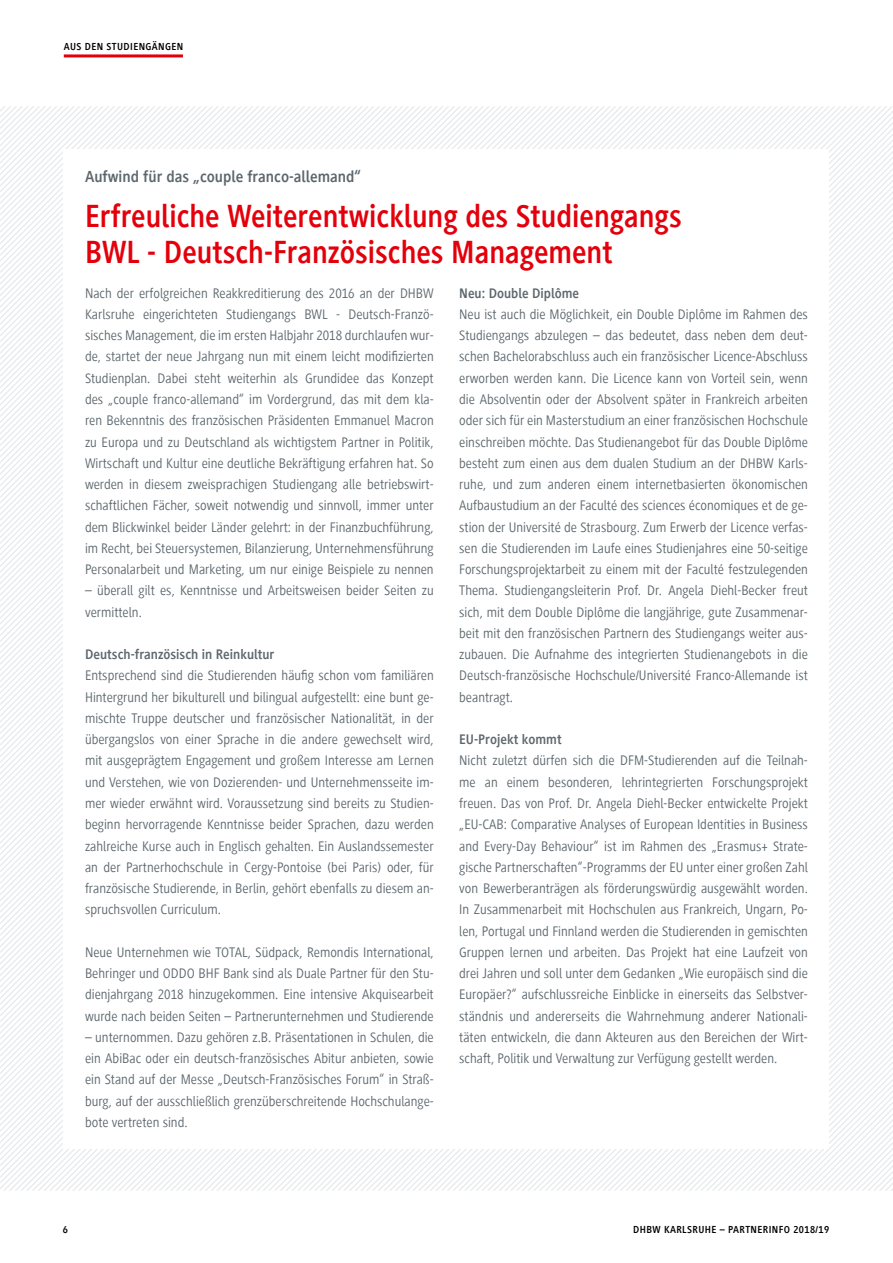
<style>
.page{position:relative;width:893px;height:1263px;background:#fff}
.page>*{position:absolute;margin:0;border:0;box-sizing:border-box;transform-origin:0 0}
.t1{font:700 33px/36px "Generis Sans Com";color:#e3000b;scale:.9 1}
.t2{font:700 16.5px "Generis Sans Com";color:#5c676d;scale:.95 1}
.t3{font:14.25px/21.3px "Generis Sans Com";color:#5c676d;text-align:justify;scale:.95 1}
.t4{font:700 14.25px "Generis Sans Com";color:#5c676d;scale:.95 1}
.t5{font:700 10.5px "Generis Sans Com";letter-spacing:.04em;color:#000;scale:.95 1}
</style>
<div class="page">
<hr style="left:64px;top:54px;width:119px;height:3px;background:#e3000b">
<svg style="left:683px;top:980px;width:210px;height:211px"></svg>
<div style="left:64px;top:149px;width:765px;height:999px;background:#fff"></div>
<p class="t5" style="left:64px;top:41px;width:127px">AUS DEN STUDIENGÄNGEN</p>
<p class="t2" style="left:85px;top:168px;width:292px">Aufwind für das „couple franco-allemand“</p>
<h1 class="t1" style="left:85px;top:198px;width:664px">Erfreuliche Weiterentwicklung des Studiengangs<br>BWL - Deutsch-Französisches Management</h1>
<p class="t3" style="left:85px;top:282px;width:369px">Nach der erfolgreichen Reakkreditierung des 2016 an der DHBW Karlsruhe eingerichteten Studiengangs BWL - Deutsch-Franzö&shy;sisches Management, die im ersten Halbjahr 2018 durchlaufen wur&shy;de, startet der neue Jahrgang nun mit einem leicht modifizierten Studienplan. Dabei steht weiterhin als Grundidee das Konzept des „couple franco-allemand“ im Vordergrund, das mit dem kla&shy;ren Bekenntnis des französischen Präsidenten Emmanuel Macron zu Europa und zu Deutschland als wichtigstem Partner in Politik, Wirtschaft und Kultur eine deutliche Bekräftigung erfahren hat. So werden in diesem zweisprachigen Studiengang alle betriebswirt&shy;schaftlichen Fächer, soweit notwendig und sinnvoll, immer unter dem Blickwinkel beider Länder gelehrt: in der Finanzbuchführung, im Recht, bei Steuersystemen, Bilanzierung, Unternehmensführung Personalarbeit und Marketing, um nur einige Beispiele zu nennen</p>
<p class="t3" style="left:85px;top:580px;width:368px">– überall gilt es, Kenntnisse und Arbeitsweisen beider Seiten zu vermitteln.</p>
<p class="t4" style="left:85px;top:647px;width:201px">Deutsch-französisch in Reinkultur</p>
<p class="t3" style="left:85px;top:665px;width:369px">Entsprechend sind die Studierenden häufig schon vom familiären Hintergrund her bikulturell und bilingual aufgestellt: eine bunt ge&shy;mischte Truppe deutscher und französischer Nationalität, in der übergangslos von einer Sprache in die andere gewechselt wird, mit ausgeprägtem Engagement und großem Interesse am Lernen und Verstehen, wie von Dozierenden- und Unternehmensseite im&shy;mer wieder erwähnt wird. Voraussetzung sind bereits zu Studien&shy;beginn hervorragende Kenntnisse beider Sprachen, dazu werden zahlreiche Kurse auch in Englisch gehalten. Ein Auslandssemester an der Partnerhochschule in Cergy-Pontoise (bei Paris) oder, für französische Studierende, in Berlin, gehört ebenfalls zu diesem an&shy;spruchsvollen Curriculum.</p>
<p class="t3" style="left:85px;top:941px;width:369px">Neue Unternehmen wie TOTAL, Südpack, Remondis International, Behringer und ODDO BHF Bank sind als Duale Partner für den Stu&shy;dienjahrgang 2018 hinzugekommen. Eine intensive Akquisearbeit wurde nach beiden Seiten – Partnerunternehmen und Studierende</p>
<p class="t3" style="left:85px;top:1026px;width:369px">– unternommen. Dazu gehören z.B. Präsentationen in Schulen, die ein AbiBac oder ein deutsch-französisches Abitur anbieten, sowie ein Stand auf der Messe „Deutsch-Französisches Forum“ in Straß&shy;burg, auf der ausschließlich grenzüberschreitende Hochschulange&shy;bote vertreten sind.</p>
<p class="t4" style="left:459px;top:285px;width:128px">Neu: Double Diplôme</p>
<p class="t3" style="left:459px;top:304px;width:369px">Neu ist auch die Möglichkeit, ein Double Diplôme im Rahmen des Studiengangs abzulegen – das bedeutet, dass neben dem deut&shy;schen Bachelorabschluss auch ein französischer Licence-Abschluss erworben werden kann. Die Licence kann von Vorteil sein, wenn die Absolventin oder der Absolvent später in Frankreich arbeiten oder sich für ein Masterstudium an einer französischen Hochschule einschreiben möchte. Das Studienangebot für das Double Diplôme besteht zum einen aus dem dualen Studium an der DHBW Karls&shy;ruhe, und zum anderen einem internetbasierten ökonomischen Aufbaustudium an der Faculté des sciences économiques et de ge&shy;stion der Université de Strasbourg. Zum Erwerb der Licence verfas&shy;sen die Studierenden im Laufe eines Studienjahres eine 50-seitige Forschungsprojektarbeit zu einem mit der Faculté festzulegenden Thema. Studiengangsleiterin Prof. Dr. Angela Diehl-Becker freut sich, mit dem Double Diplôme die langjährige, gute Zusammenar&shy;beit mit den französischen Partnern des Studiengangs weiter aus&shy;zubauen. Die Aufnahme des integrierten Studienangebots in die Deutsch-französische Hochschule/Université Franco-Allemande ist beantragt.</p>
<p class="t4" style="left:459px;top:732px;width:109px">EU-Projekt kommt</p>
<p class="t3" style="left:459px;top:750px;width:369px">Nicht zuletzt dürfen sich die DFM-Studierenden auf die Teilnah&shy;me an einem besonderen, lehrintegrierten Forschungsprojekt freuen. Das von Prof. Dr. Angela Diehl-Becker entwickelte Projekt „EU-CAB: Comparative Analyses of European Identities in Business and Every-Day Behaviour“ ist im Rahmen des „Erasmus+ Strate&shy;gische Partnerschaften“-Programms der EU unter einer großen Zahl von Bewerberanträgen als förderungswürdig ausgewählt worden.<br>In Zusammenarbeit mit Hochschulen aus Frankreich, Ungarn, Po&shy;len, Portugal und Finnland werden die Studierenden in gemischten Gruppen lernen und arbeiten. Das Projekt hat eine Laufzeit von drei Jahren und soll unter dem Gedanken „Wie europäisch sind die Europäer?“ aufschlussreiche Einblicke in einerseits das Selbstver&shy;ständnis und andererseits die Wahrnehmung anderer Nationali&shy;täten entwickeln, die dann Akteuren aus den Bereichen der Wirt&shy;schaft, Politik und Verwaltung zur Verfügung gestellt werden.</p>
<p class="t5" style="left:63px;top:1224px;width:7px">6</p>
<p class="t5" style="left:633px;top:1224px;width:208px">DHBW KARLSRUHE – PARTNERINFO 2018/19</p>
</div>
